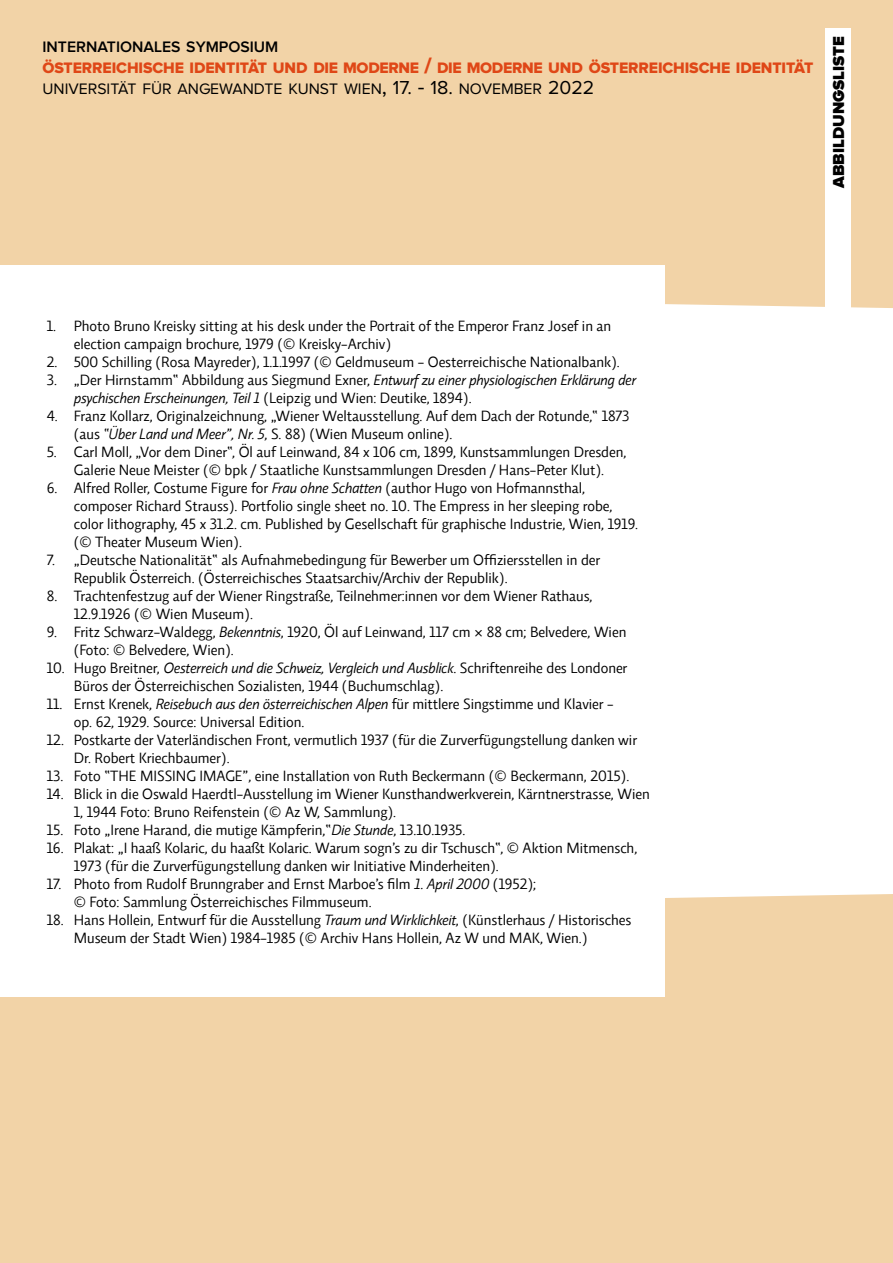
<style>
.page{position:relative;width:893px;height:1263px;background:#fff}
.page>*{position:absolute;margin:0;border:0;box-sizing:border-box;transform-origin:0 0}
.t1{font:900 16.5px "Proxima Nova A";color:#000}
.t2{font:15.75px "Proxima Nova A Extrabld";letter-spacing:-.005em;color:#df4717}
.t3{font:15.75px "Proxima Nova A";color:#000}
.t4{font:600 15.75px "Proxima Nova A";color:#000}
.t5{font:15px/18px "Relato Sans OT";color:#000}
.s1{font-size:22.5px}
.s2{font-size:19.5px}
.s3{font-style:italic}
.s4{font-family:"Alte Haas Grotesk"}
</style>
<div class="page">
<div style="left:0;top:0;width:893px;height:308px;background:#f2d3a7"></div>
<div style="left:0;top:894px;width:893px;height:369px;background:#f2d3a7"></div>
<div style="left:825px;top:28px;width:25px;height:293px;background:#fff"></div>
<div style="left:0;top:266px;width:664px;height:731px;background:#fff"></div>
<div style="left:43px;top:34px;width:782px;height:69px;background:#f2d3a7"></div>
<p class="t4" style="left:43px;top:38px;width:237px">INTERNATIONALES SYMPOSIUM</p>
<p class="t2" style="left:43px;top:58px;width:772px">ÖSTERREICHISCHE IDENTITÄT UND DIE MODERNE <span class="s1">/</span> DIE MODERNE UND ÖSTERREICHISCHE IDENTITÄT</p>
<p class="t3" style="left:43px;top:80px;width:553px">UNIVERSITÄT FÜR ANGEWANDTE KUNST WIEN<span class="s1">,</span> <span class="s2">17.</span> <span class="s1">-</span> <span class="s2">18.</span> NOVEMBER <span class="s2">2022</span></p>
<p class="t1" style="left:829px;top:188px;width:153px;rotate:-90deg">ABBILDUNGSLISTE</p>
<p class="t5" style="left:74px;top:317px;width:539px;text-indent:-27px">1. Photo Bruno Kreisky sitting at his desk under the Portrait of the Emperor Franz Josef in an election campaign brochure, 1979 (© Kreisky-Archiv)</p>
<p class="t5" style="left:47px;top:353px;width:574px">2. 500 Schilling (Rosa Mayreder), 1.1.1997 (© Geldmuseum - Oesterreichische Nationalbank).</p>
<p class="t5" style="left:74px;top:371px;width:564px;text-indent:-27px">3. „Der Hirnstamm“ Abbildung aus Siegmund Exner, <span class="s3">Entwurf zu einer physiologischen Erklärung der psychischen Erscheinungen, Teil 1</span> (Leipzig und Wien: Deutike, 1894).</p>
<p class="t5" style="left:74px;top:407px;width:557px;text-indent:-27px">4. Franz Kollarz, Originalzeichnung, „Wiener Weltausstellung. Auf dem Dach der Rotunde,“ 1873 (aus <span class="s3">“Über Land und Meer”, Nr. 5</span>, S. 88) (Wien Museum online).</p>
<p class="t5" style="left:47px;top:443px;width:581px;text-align:center">5. Carl Moll, „Vor dem Diner“, Öl auf Leinwand, 84 x 106 cm, 1899, Kunstsammlungen Dresden,<br>Galerie Neue Meister (© bpk / Staatliche Kunstsammlungen Dresden / Hans-Peter Klut).</p>
<p class="t5" style="left:74px;top:479px;width:566px;text-indent:-27px">6. Alfred Roller, Costume Figure for <span class="s3">Frau ohne Schatten</span> (author Hugo von Hofmannsthal, composer Richard Strauss). Portfolio single sheet no. 10. The Empress in her sleeping robe, color lithography, 45 x 31.2. cm. Published by Gesellschaft für graphische Industrie, Wien, 1919. (© Theater Museum Wien).</p>
<p class="t5" style="left:74px;top:551px;width:528px;text-indent:-27px">7. „Deutsche Nationalität“ als Aufnahmebedingung für Bewerber um Offiziersstellen in der<br>Republik Österreich. (Österreichisches Staatsarchiv/Archiv der Republik).</p>
<p class="t5" style="left:74px;top:587px;width:520px;text-indent:-27px">8. Trachtenfestzug auf der Wiener Ringstraße, Teilnehmer:innen vor dem Wiener Rathaus,<br>12.9.1926 (© Wien Museum).</p>
<p class="t5" style="left:74px;top:623px;width:554px;text-indent:-27px">9. Fritz Schwarz-Waldegg, <span class="s3">Bekenntnis</span>, 1920, Öl auf Leinwand, 117 cm <span class="s4">×</span> 88 cm; Belvedere, Wien (Foto: © Belvedere, Wien).</p>
<p class="t5" style="left:74px;top:659px;width:555px;text-indent:-27px">10. Hugo Breitner, <span class="s3">Oesterreich und die Schweiz, Vergleich und Ausblick</span>. Schriftenreihe des Londoner<br>Büros der Österreichischen Sozialisten, 1944 (Buchumschlag).</p>
<p class="t5" style="left:74px;top:695px;width:541px;text-indent:-27px">11. Ernst Krenek, <span class="s3">Reisebuch aus den österreichischen Alpen</span> für mittlere Singstimme und Klavier - op. 62, 1929. Source: Universal Edition.</p>
<p class="t5" style="left:74px;top:731px;width:565px;text-indent:-27px">12. Postkarte der Vaterländischen Front, vermutlich 1937 (für die Zurverfügungstellung danken wir<br>Dr. Robert Kriechbaumer).</p>
<p class="t5" style="left:47px;top:767px;width:584px">13. Foto “THE MISSING IMAGE”, eine Installation von Ruth Beckermann (© Beckermann, 2015).</p>
<p class="t5" style="left:74px;top:785px;width:577px;text-indent:-27px">14. Blick in die Oswald Haerdtl-Ausstellung im Wiener Kunsthandwerkverein, Kärntnerstrasse, Wien<br>1, 1944 Foto: Bruno Reifenstein (© Az W, Sammlung).</p>
<p class="t5" style="left:47px;top:821px;width:420px">15. Foto „Irene Harand, die mutige Kämpferin,“<span class="s3">Die Stunde</span>, 13.10.1935.</p>
<p class="t5" style="left:74px;top:839px;width:565px;text-indent:-27px">16. Plakat: „I haaß Kolaric, du haaßt Kolaric. Warum sogn’s zu dir Tschusch“, © Aktion Mitmensch,<br>1973 (für die Zurverfügungstellung danken wir Initiative Minderheiten).</p>
<p class="t5" style="left:74px;top:875px;width:464px;text-indent:-27px">17. Photo from Rudolf Brunngraber and Ernst Marboe’s film <span class="s3">1. April 2000</span> (1952); © Foto: Sammlung Österreichisches Filmmuseum.</p>
<p class="t5" style="left:74px;top:911px;width:559px;text-indent:-27px">18. Hans Hollein, Entwurf für die Ausstellung <span class="s3">Traum und Wirklichkeit</span>, (Künstlerhaus / Historisches<br>Museum der Stadt Wien) 1984-1985 (© Archiv Hans Hollein, Az W und MAK, Wien.)</p>
</div>
